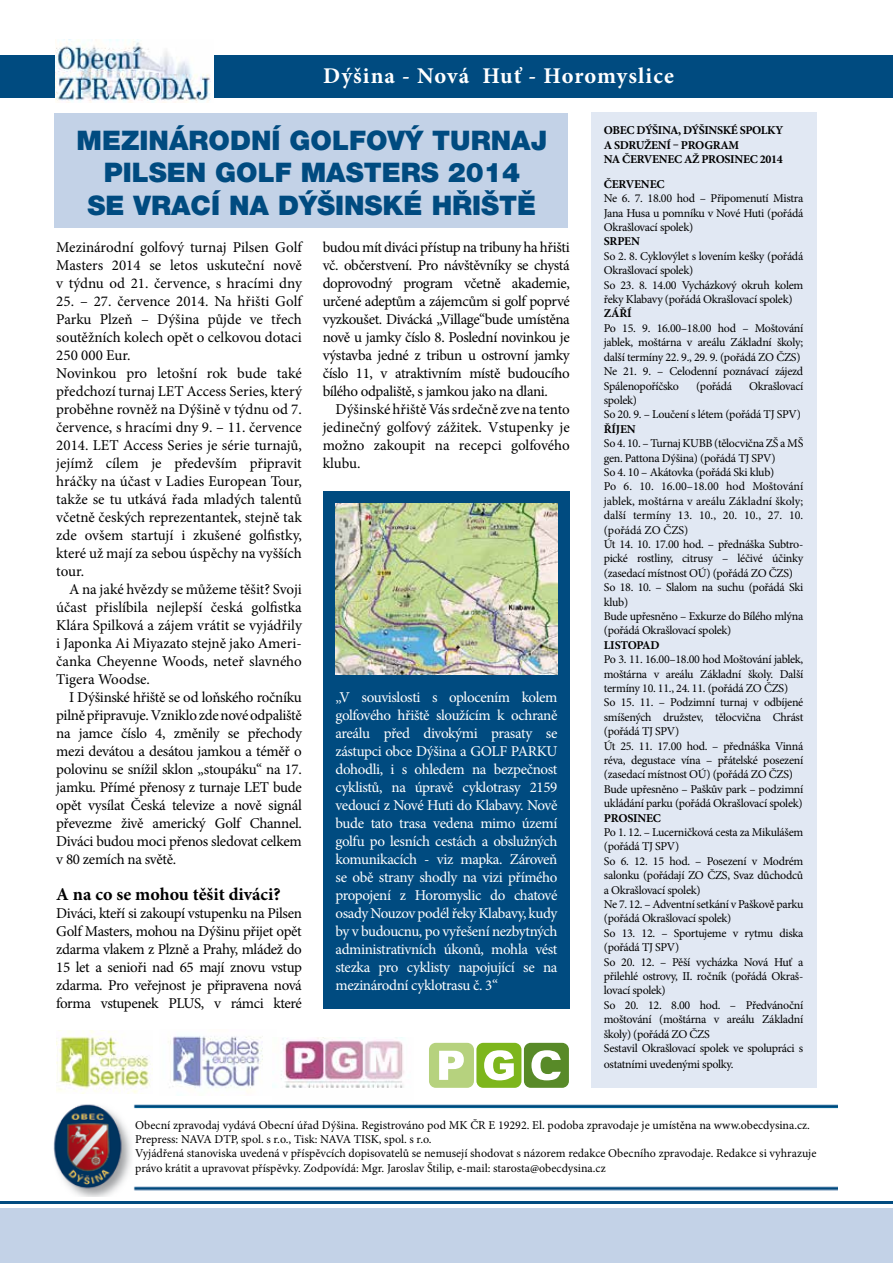
<style>
.page{position:relative;width:893px;height:1263px;background:#fff}
.page>*{position:absolute;margin:0;border:0;box-sizing:border-box;transform-origin:0 0}
.t1{font:900 27px "Helvetica Neue CE";color:#004b80}
.t2{font:700 22.5px "Minion Pro";letter-spacing:.045em;color:#fff}
.t3{font:700 18px "Minion Pro";color:#000}
.t4{font:15px/18px "Minion Pro";letter-spacing:-.005em;color:#000;text-align:justify}
.t5{font:15px/18px "Minion Pro";letter-spacing:-.025em;color:#fff;text-align:justify}
.t6{font:12px/14.4px "Minion Pro";letter-spacing:-.025em;color:#000}
.t7{font:12px/14.4px "Minion Pro";color:#000}
.t8{font:700 12px/14.4px "Minion Pro";letter-spacing:-.025em;color:#000}
</style>
<div class="page">
<div style="left:0;top:1208px;width:893px;height:55px;background:#c3d2e7"></div>
<div style="left:0;top:55px;width:893px;height:43px;background:#004b80"></div>
<img style="left:55px;top:40px;width:158px;height:62px">
<hr style="left:0;top:1201px;width:893px;height:2px;background:#004b80">
<div style="left:323px;top:491px;width:246px;height:517px;background:#004b80"></div>
<img style="left:53px;top:1104px;width:785px;height:92px">
<div style="left:54px;top:113px;width:513px;height:114px;background:#c3d2e7"></div>
<img style="left:335px;top:504px;width:222px;height:170px">
<img style="left:57px;top:1031px;width:96px;height:62px">
<img style="left:168px;top:1036px;width:105px;height:56px">
<img style="left:273px;top:1038px;width:131px;height:50px">
<div style="left:429px;top:1043px;width:45px;height:45px;background:#b6d27e;border-radius:7px"></div>
<svg style="left:439px;top:1051px;width:25px;height:29px"></svg>
<div style="left:476px;top:1043px;width:45px;height:45px;background:#7db61c;border-radius:7px"></div>
<svg style="left:484px;top:1050px;width:30px;height:30px"></svg>
<div style="left:524px;top:1043px;width:45px;height:45px;background:#588a28;border-radius:7px"></div>
<svg style="left:531px;top:1050px;width:30px;height:30px"></svg>
<div style="left:591px;top:113px;width:225px;height:975px;background:#e1e8f3"></div>
<h2 class="t2" style="left:323px;top:60px;width:352px">DÝŠINA - NOVÁ HUŤ - HOROMYSLICE</h2>
<h1 class="t1" style="left:77px;top:123px;width:20px">MEZINÁRO</h1>
<h1 class="t1" style="left:230px;top:123px;width:101px">DNÍ GOLFOVÝ</h1>
<h1 class="t1" style="left:432px;top:123px;width:20px">TURNAJ</h1>
<h1 class="t1" style="left:104px;top:156px;width:18px">PILSEN</h1>
<h1 class="t1" style="left:215px;top:156px;width:40px">GOLF</h1>
<h1 class="t1" style="left:301px;top:156px;width:21px">MASTERS</h1>
<h1 class="t1" style="left:448px;top:156px;width:74px">2014</h1>
<h1 class="t1" style="left:88px;top:188px;width:65px">SE VRACÍ</h1>
<h1 class="t1" style="left:229px;top:188px;width:89px">NA DÝŠINSK</h1>
<h1 class="t1" style="left:404px;top:188px;width:46px">É HŘIŠTĚ</h1>
<p class="t4" style="left:56px;top:238px;width:247px">Mezinárodní golfový turnaj Pilsen Golf Masters 2014 se letos uskuteční nově v týdnu od 21. července, s hracími dny</p>
<p class="t4" style="left:56px;top:292px;width:247px;text-align:left">25. – 27. července 2014. Na hřišti Golf Parku Plzeň – Dýšina půjde ve třech soutěžních kolech opět o celkovou dotaci 250 000 Eur.<br>Novinkou pro letošní rok bude také předchozí turnaj LET Access Series, který proběhne rovněž na Dýšině v týdnu od 7. července, s hracími dny 9. – 11. července 2014. LET Access Series je série turnajů, jejímž cílem je především připravit hráčky na účast v Ladies European Tour, takže se tu utkává řada mladých talentů včetně českých reprezentantek, stejně tak zde ovšem startují i zkušené golfistky, které už mají za sebou úspěchy na vyšších tour.</p>
<p class="t4" style="left:56px;top:580px;width:247px;text-indent:13px">A na jaké hvězdy se můžeme těšit? Svoji účast přislíbila nejlepší česká golfistka Klára Spilková a zájem vrátit se vyjádřily i Japonka Ai Miyazato stejně jako Ameri&shy;čanka Cheyenne Woods, neteř slavného Tigera Woodse.</p>
<p class="t4" style="left:56px;top:688px;width:247px;text-indent:13px">I Dýšinské hřiště se od loňského ročníku pilně připravuje. Vzniklo zde nové odpaliště na jamce číslo 4, změnily se přechody mezi devátou a desátou jamkou a téměř o polovinu se snížil sklon „stoupáku“ na 17. jamku. Přímé přenosy z turnaje LET bude opět vysílat Česká televize a nově signál převezme živě americký Golf Channel.<br>Diváci budou moci přenos sledovat celkem v 80 zemích na světě.</p>
<p class="t3" style="left:56px;top:882px;width:226px">A NA CO SE MOHOU TĚŠIT DIVÁCI?</p>
<p class="t4" style="left:56px;top:904px;width:247px">Diváci, kteří si zakoupí vstupenku na Pilsen Golf Masters, mohou na Dýšinu přijet opět zdarma vlakem z Plzně a Prahy, mládež do 15 let a senioři nad 65 mají znovu vstup zdarma. Pro veřejnost je připravena nová forma vstupenek PLUS, v rámci které</p>
<p class="t4" style="left:323px;top:238px;width:249px">budou mít diváci přístup na tribuny ha hřišti vč. občerstvení. Pro návštěvníky se chystá doprovodný program včetně akademie, určené adeptům a zájemcům si golf poprvé vyzkoušet. Divácká „Village“bude umístěna nově u jamky číslo 8. Poslední novinkou je výstavba jedné z tribun u ostrovní jamky číslo 11, v atraktivním místě budoucího bílého odpaliště, s jamkou jako na dlani.</p>
<p class="t4" style="left:323px;top:400px;width:249px;text-indent:13px">Dýšinské hřiště Vás srdečně zve na tento jedinečný golfový zážitek. Vstupenky je možno zakoupit na recepci golfového klubu.</p>
<p class="t5" style="left:335px;top:688px;width:223px">„V souvislosti s oplocením kolem golfového hřiště sloužícím k ochraně areálu před divokými prasaty se zástupci obce Dýšina a GOLF PARKU dohodli, i s ohledem na bezpečnost cyklistů, na úpravě cyklotrasy 2159 vedoucí z Nové Huti do Klabavy. Nově bude tato trasa vedena mimo území golfu po lesních cestách a obslužných komunikacích - viz mapka. Zároveň se obě strany shodly na vizi přímého propojení z Horomyslic do chatové osady Nouzov podél řeky Klabavy, kudy by v budoucnu, po vyřešení nezbytných administrativních úkonů, mohla vést stezka pro cyklisty napojující se na mezinárodní cyklotrasu č. 3“</p>
<p class="t8" style="left:604px;top:123px;width:181px">OBEC DÝŠINA, DÝŠINSKÉ SPOLKY<br>A SDRUŽENÍ – PROGRAM<br>NA ČERVENEC AŽ PROSINEC 2014</p>
<p class="t8" style="left:604px;top:177px;width:62px">ČERVENEC</p>
<p class="t6" style="left:604px;top:191px;width:201px;text-align:justify">Ne 6. 7. 18.00 hod – Připomenutí Mistra Jana Husa u pomníku v Nové Huti (pořádá Okrašlovací spolek)</p>
<p class="t8" style="left:604px;top:234px;width:35px">SRPEN</p>
<p class="t6" style="left:604px;top:249px;width:201px">So 2. 8. Cyklovýlet s lovením kešky (pořádá Okrašlovací spolek)<br>So 23. 8. 14.00 Vycházkový okruh kolem řeky Klabavy (pořádá Okrašlovací spolek)</p>
<p class="t8" style="left:604px;top:306px;width:29px">ZÁŘÍ</p>
<p class="t6" style="left:604px;top:321px;width:201px">Po 15. 9. 16.00–18.00 hod – Moštování jablek, moštárna v areálu Základní školy; další termíny 22. 9., 29. 9. (pořádá ZO ČZS)<br>Ne 21. 9. – Celodenní poznávací zájezd Spálenopoříčsko</p>
<p class="t6" style="left:696px;top:378px;width:38px">(pořádá</p>
<p class="t6" style="left:749px;top:378px;width:56px">Okrašlovací</p>
<p class="t6" style="left:604px;top:393px;width:198px">spolek)<br>So 20. 9. – Loučení s létem (pořádá TJ SPV)</p>
<p class="t8" style="left:604px;top:421px;width:31px">ŘÍJEN</p>
<p class="t6" style="left:604px;top:436px;width:201px">So 4. 10. – Turnaj KUBB (tělocvična ZŠ a MŠ gen. Pattona Dýšina) (pořádá TJ SPV)<br>So 4. 10 – Akátovka (pořádá Ski klub)<br>Po 6. 10. 16.00–18.00 hod Moštování jablek, moštárna v areálu Základní školy; další termíny 13. 10., 20. 10., 27. 10. (pořádá ZO ČZS)<br>Út 14. 10. 17.00 hod. – přednáška Subtro&shy;pické rostliny, citrusy – léčivé účinky (zasedací místnost OÚ) (pořádá ZO ČZS)<br>So 18. 10. – Slalom na suchu (pořádá Ski klub)<br>Bude upřesněno – Exkurze do Bílého mlýna (pořádá Okrašlovací spolek)</p>
<p class="t8" style="left:604px;top:637px;width:55px">LISTOPAD</p>
<p class="t6" style="left:604px;top:652px;width:201px">Po 3. 11. 16.00–18.00 hod Moštování jablek, moštárna v areálu Základní školy. Další termíny 10. 11., 24. 11. (pořádá ZO ČZS)<br>So 15. 11. – Podzimní turnaj v odbíjené smíšených družstev, tělocvična Chrást (pořádá TJ SPV)<br>Út 25. 11. 17.00 hod. – přednáška Vinná réva, degustace vína – přátelské posezení (zasedací místnost OÚ) (pořádá ZO ČZS)<br>Bude upřesněno – Paškův park – podzimní ukládání parku (pořádá Okrašlovací spolek)</p>
<p class="t8" style="left:604px;top:810px;width:59px">PROSINEC</p>
<p class="t6" style="left:604px;top:825px;width:201px">Po 1. 12. – Lucerničková cesta za Mikulášem (pořádá TJ SPV)<br>So 6. 12. 15 hod. – Posezení v Modrém salonku (pořádají ZO ČZS, Svaz důchodců a Okrašlovací spolek)<br>Ne 7. 12. – Adventní setkání v Paškově parku (pořádá Okrašlovací spolek)<br>So 13. 12. – Sportujeme v rytmu diska (pořádá TJ SPV)<br>So 20. 12. – Pěší vycházka Nová Huť a přilehlé ostrovy, II. ročník (pořádá Okraš&shy;lovací spolek)<br>So 20. 12. 8.00 hod. – Předvánoční moštování (moštárna v areálu Základní školy) (pořádá ZO ČZS<br>Sestavil Okrašlovací spolek ve spolupráci s</p>
<p class="t6" style="left:604px;top:1057px;width:131px">ostatními uvedenými spolky.</p>
<p class="t7" style="left:135px;top:1118px;width:683px">Obecní zpravodaj vydává Obecní úřad Dýšina. Registrováno pod MK ČR E 19292. El. podoba zpravodaje je umístěna na www.obecdysina.cz.<br>Prepress: NAVA DTP, spol. s r.o., Tisk: NAVA TISK, spol. s r.o.<br>Vyjádřená stanoviska uvedená v příspěvcích dopisovatelů se nemusejí shodovat s názorem redakce Obecního zpravodaje. Redakce si vyhrazuje právo krátit a upravovat příspěvky. Zodpovídá: Mgr. Jaroslav Štilip, e-mail: starosta@obecdysina.cz</p>
</div>
